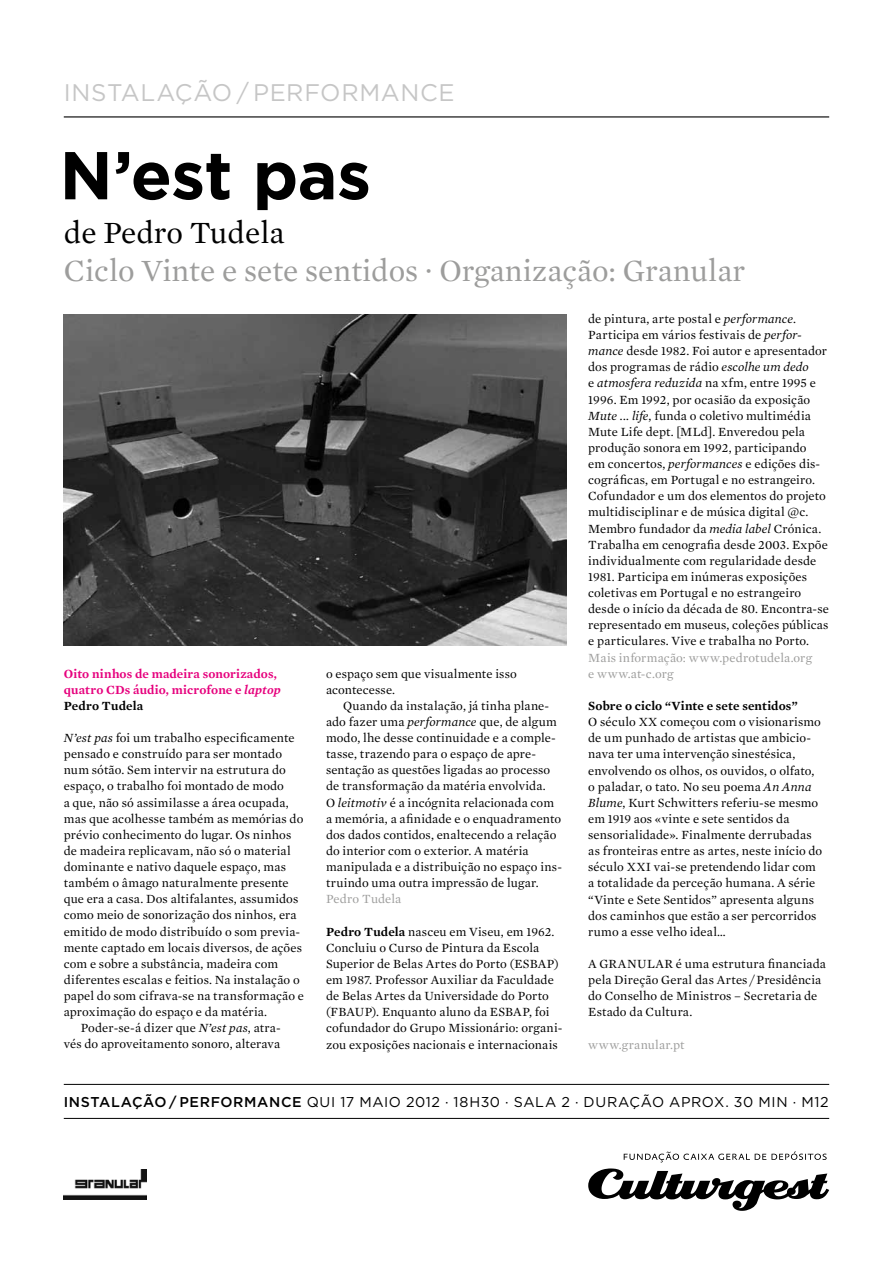
<style>
.page{position:relative;width:893px;height:1263px;background:#fff}
.page>*{position:absolute;margin:0;border:0;box-sizing:border-box;transform-origin:0 0}
.t1{font:700 67.5px "Gotham";letter-spacing:-.01em;color:#000}
.t2{font:31.5px "Mercury Text G1";color:#9d9d9c}
.t3{font:31.5px "Mercury Text G1";color:#000}
.t4{font:24px "Gotham";letter-spacing:.025em;color:#c6c6c6}
.t5{font:14.25px "Gotham";letter-spacing:.04em;color:#000}
.t6{font:12.75px/16.2px "Mercury Text G1";letter-spacing:.01em;color:#000}
.t7{font:600 12.75px/16.2px "Mercury Text G1";letter-spacing:.01em;color:#e6007d}
.t8{font:12.75px/16.2px "Mercury Text G1";letter-spacing:.01em;color:#9d9d9c}
.t9{font:600 12.75px "Mercury Text G1";letter-spacing:.005em;color:#000}
.t10{font:12.75px "Mercury Text G1";letter-spacing:.03em;color:#9d9d9c}
.s1{font-style:italic}
.s2{color:#000}
.s3{font-weight:600}
.s4{font-weight:500}
.s5{font-style:inherit}
</style>
<div class="page">
<hr style="left:64px;top:116px;width:765px;height:1px;background:#000">
<svg style="left:588px;top:1168px;width:241px;height:43px"></svg>
<svg style="left:624px;top:1151px;width:203px;height:11px"></svg>
<hr style="left:64px;top:1118px;width:765px;height:1px;background:#000">
<hr style="left:64px;top:1084px;width:765px;height:1px;background:#000">
<img style="left:64px;top:1169px;width:82px;height:30px">
<img style="left:64px;top:314px;width:503px;height:331px">
<h3 class="t4" style="left:64px;top:77px;width:392px">INSTALAÇÃO / PERFORMANCE</h3>
<h1 class="t1" style="left:60px;top:131px;width:313px">N’est pas</h1>
<h2 class="t3" style="left:64px;top:210px;width:222px">de Pedro Tudela</h2>
<h2 class="t2" style="left:64px;top:247px;width:683px">Ciclo Vinte e sete sentidos · Organização: Granular</h2>
<p class="t7" style="left:64px;top:664px;width:219px">Oito ninhos de madeira sonorizados, quatro CDs áudio, microfone e <span class="s1">laptop<br></span><span class="s2">Pedro Tudela</span></p>
<p class="t6" style="left:64px;top:729px;width:232px"><span class="s1">N’est pas</span> foi um trabalho especificamente</p>
<p class="t6" style="left:64px;top:745px;width:220px">pensado e construído para ser montado</p>
<p class="t6" style="left:64px;top:761px;width:224px">num sótão. Sem intervir na estrutura do</p>
<p class="t6" style="left:64px;top:777px;width:222px">espaço, o trabalho foi montado de modo</p>
<p class="t6" style="left:64px;top:793px;width:226px">a que, não só assimilasse a área ocupada,</p>
<p class="t6" style="left:64px;top:810px;width:241px">mas que acolhesse também as memórias do</p>
<p class="t6" style="left:64px;top:826px;width:229px">prévio conhecimento do lugar. Os ninhos</p>
<p class="t6" style="left:64px;top:842px;width:229px">de madeira replicavam, não só o material</p>
<p class="t6" style="left:64px;top:858px;width:224px">dominante e nativo daquele espaço, mas</p>
<p class="t6" style="left:64px;top:874px;width:226px">também o âmago naturalmente presente</p>
<p class="t6" style="left:64px;top:890px;width:236px">que era a casa. Dos altifalantes, assumidos</p>
<p class="t6" style="left:64px;top:906px;width:234px">como meio de sonorização dos ninhos, era</p>
<p class="t6" style="left:64px;top:922px;width:238px">emitido de modo distribuído o som previa-</p>
<p class="t6" style="left:64px;top:939px;width:240px">mente captado em locais diversos, de ações</p>
<p class="t6" style="left:64px;top:955px;width:216px">com e sobre a substância, madeira com</p>
<p class="t6" style="left:64px;top:971px;width:237px">diferentes escalas e feitios. Na instalação o</p>
<p class="t6" style="left:64px;top:987px;width:242px">papel do som cifrava-se na transformação e</p>
<p class="t6" style="left:64px;top:1003px;width:205px">aproximação do espaço e da matéria.</p>
<p class="t6" style="left:81px;top:1019px;width:201px">Poder-se-á dizer que <span class="s1">N’est pas</span>, atra-</p>
<p class="t6" style="left:64px;top:1035px;width:218px">vés do aproveitamento sonoro, alterava</p>
<p class="t6" style="left:326px;top:664px;width:192px">o espaço sem que visualmente isso acontecesse.</p>
<p class="t6" style="left:326px;top:697px;width:238px;text-indent:17px">Quando da instalação, já tinha plane&shy;ado fazer uma <span class="s1">performance</span> que, de algum modo, lhe desse continuidade e a comple&shy;tasse, trazendo para o espaço de apre&shy;sentação as questões ligadas ao processo de transformação da matéria envolvida.<br>O <span class="s1">leitmotiv</span> é a incógnita relacionada com a memória, a afinidade e o enquadramento dos dados contidos, enaltecendo a relação do interior com o exterior. A matéria manipulada e a distribuição no espaço ins&shy;truindo uma outra impressão de lugar.</p>
<p class="t8" style="left:326px;top:890px;width:77px">Pedro Tudela</p>
<p class="t6" style="left:326px;top:923px;width:238px"><span class="s3">Pedro Tudela</span> nasceu em Viseu, em 1962.<br>Concluiu o Curso de Pintura da Escola Superior de Belas Artes do Porto (ESBAP) em 1987. Professor Auxiliar da Faculdade de Belas Artes da Universidade do Porto (FBAUP). Enquanto aluno da ESBAP, foi cofundador do Grupo Missionário: organi&shy;zou exposições nacionais e internacionais</p>
<p class="t6" style="left:588px;top:310px;width:242px">de pintura, arte postal e <span class="s1">performance</span>.<br>Participa em vários festivais de <span class="s1">perfor&shy;mance</span> desde 1982. Foi autor e apresentador dos programas de rádio <span class="s1">escolhe um dedo<br></span>e <span class="s1">atmosfera reduzida</span> na xfm, entre 1995 e 1996. Em 1992, por ocasião da exposição <span class="s1">Mute ... life</span>, funda o coletivo multimédia Mute Life dept. [MLd]. Enveredou pela produção sonora em 1992, participando<br>em concertos, <span class="s1">performances</span> e edições dis&shy;cográficas, em Portugal e no estrangeiro.<br>Cofundador e um dos elementos do projeto multidisciplinar e de música digital @c.<br>Membro fundador da <span class="s1">media label</span> Crónica.<br>Trabalha em cenografia desde 2003. Expõe individualmente com regularidade desde 1981. Participa em inúmeras exposições coletivas em Portugal e no estrangeiro desde o início da década de 80. Encontra-se representado em museus, coleções públicas e particulares. Vive e trabalha no Porto.</p>
<p class="t8" style="left:588px;top:649px;width:225px">Mais informação: www.pedrotudela.org e www.at-c.org</p>
<p class="t9" style="left:588px;top:696px;width:211px">Sobre o ciclo “Vinte e sete sentidos”</p>
<p class="t6" style="left:588px;top:713px;width:236px">O século XX começou com o visionarismo de um punhado de artistas que ambicio&shy;nava ter uma intervenção sinestésica, envolvendo os olhos, os ouvidos, o olfato, o paladar, o tato. No seu poema <span class="s1">An Anna Blume</span>, Kurt Schwitters referiu-se mesmo em 1919 aos «vinte e sete sentidos da sensorialidade». Finalmente derrubadas as fronteiras entre as artes, neste início do século XXI vai-se pretendendo lidar com a totalidade da perceção humana. A série “Vinte e Sete Sentidos” apresenta alguns dos caminhos que estão a ser percorridos rumo a esse velho ideal…</p>
<p class="t6" style="left:588px;top:955px;width:239px">A GRANULAR é uma estrutura financiada pela Direção Geral das Artes / Presidência do Conselho de Ministros – Secretaria de Estado da Cultura.</p>
<p class="t10" style="left:588px;top:1035px;width:98px">www.granular.pt</p>
<p class="t5" style="left:64px;top:1093px;width:766px"><span class="s4">INSTALAÇÃO / PERFORMANCE</span> <span class="s5">QUI 17 MAIO 2012 · 18H30 ·</span> SALA 2 · DURAÇÃO APROX. 30 MIN · M12</p>
</div>
